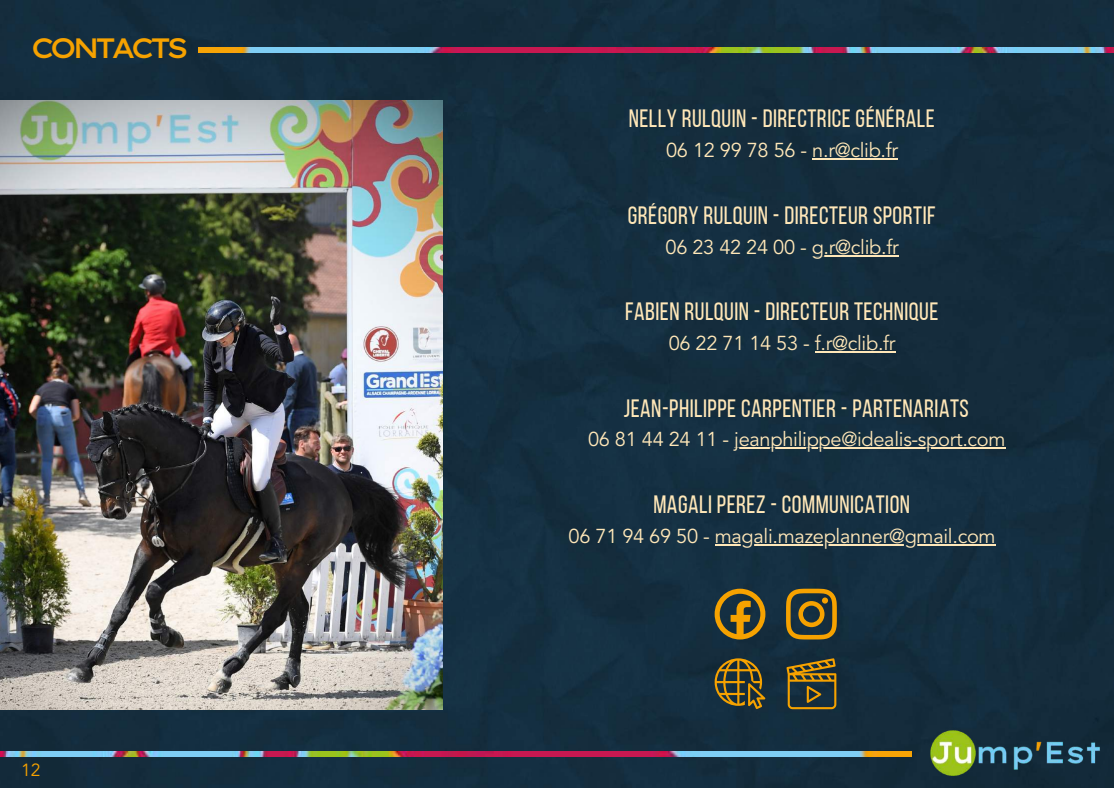
<style>
.page{position:relative;width:1114px;height:788px;background:#142e3d}
.page>*{position:absolute;margin:0;border:0;box-sizing:border-box;transform-origin:0 0}
.t1{font:500 28px "Lexend Giga";letter-spacing:-.17em;color:#f6a200}
.t2{font:25px "Bebas Neue";letter-spacing:.02em;color:#ffe7b8}
.t3{font:20px "Avenir LT Std";letter-spacing:-.015em;color:#ffe7b8}
.t4{font:17.5px "Avenir LT Std";color:#f6a200}
</style>
<div class="page">
<img style="left:0;top:751px;width:912px;height:5px">
<img style="left:198px;top:48px;width:916px;height:5px">
<img style="left:929px;top:727px;width:172px;height:51px">
<img style="left:0;top:100px;width:443px;height:609px">
<svg style="left:786px;top:588px;width:51px;height:51px;background:#715e25"></svg>
<svg style="left:714px;top:588px;width:51px;height:51px;background:#715e25"></svg>
<svg style="left:786px;top:658px;width:50px;height:51px;background:#5b5129"></svg>
<svg style="left:714px;top:658px;width:51px;height:51px;background:#5c5229"></svg>
<hr style="left:734px;top:447px;width:271px;height:2px;background:#ffe7b8">
<hr style="left:812px;top:158px;width:86px;height:2px;background:#ffe7b8">
<hr style="left:812px;top:254px;width:86px;height:2px;background:#ffe7b8">
<hr style="left:815px;top:351px;width:80px;height:2px;background:#ffe7b8">
<hr style="left:715px;top:544px;width:280px;height:2px;background:#ffe7b8">
<p class="t1" style="left:31px;top:30px;width:160px">CONTACTS</p>
<p class="t4" style="left:21px;top:763px;width:21px">12</p>
<p class="t2" style="left:629px;top:109px;width:308px">NELLY RULQUIN - DIRECTRICE GÉNÉRALE</p>
<p class="t3" style="left:666px;top:142px;width:234px">06 12 99 78 56 - n.r@clib.fr</p>
<p class="t2" style="left:628px;top:205px;width:309px">GRÉGORY RULQUIN - DIRECTEUR SPORTIF</p>
<p class="t3" style="left:665px;top:238px;width:235px">06 23 42 24 00 - g.r@clib.fr</p>
<p class="t2" style="left:625px;top:301px;width:315px">FABIEN RULQUIN - DIRECTEUR TECHNIQUE</p>
<p class="t3" style="left:669px;top:335px;width:228px">06 22 71 14 53 - f.r@clib.fr</p>
<p class="t2" style="left:624px;top:398px;width:347px">JEAN-PHILIPPE CARPENTIER - PARTENARIATS</p>
<p class="t3" style="left:588px;top:431px;width:419px">06 81 44 24 11 - jeanphilippe@idealis-sport.com</p>
<p class="t2" style="left:653px;top:494px;width:258px">MAGALI PEREZ - COMMUNICATION</p>
<p class="t3" style="left:568px;top:527px;width:428px">06 71 94 69 50 - magali.mazeplanner@gmail.com</p>
</div>
